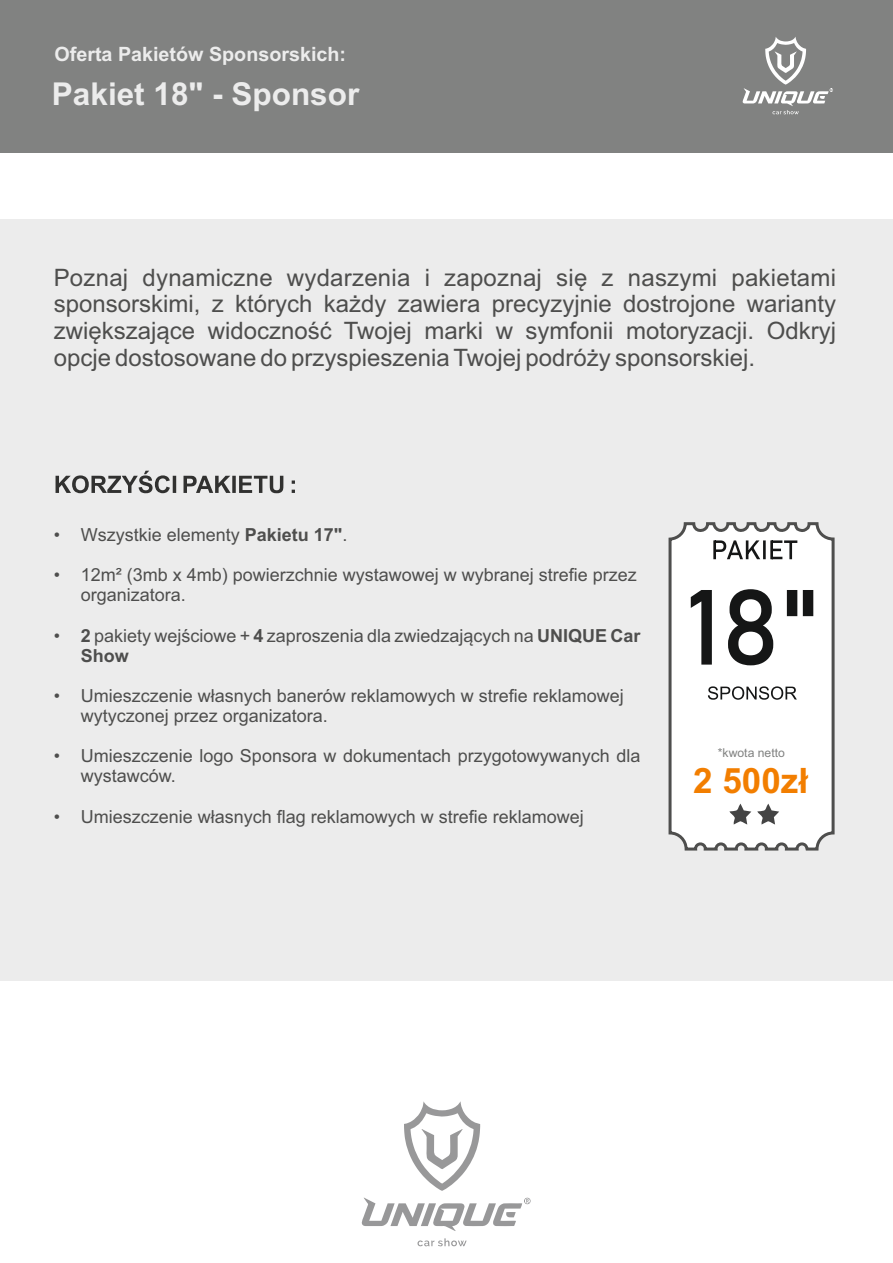
<style>
.page{position:relative;width:893px;height:1263px;background:#fff}
.page>*{position:absolute;margin:0;border:0;box-sizing:border-box;transform-origin:0 0}
.t1{font:700 35.1px "Arial";color:#f27e00}
.t2{font:700 31.5px "Arial";color:#ececec}
.t3{font:24px/26.8px "Arial";color:#4e4e4d;text-align:justify}
.t4{font:700 19.8px "Arial";color:#ececec}
.t5{font:18px/20.1px "Arial";color:#4e4e4d}
.t6{font:12.15px "Arial";color:#818281}
.s1{font-weight:700}
</style>
<div class="page">
<div style="left:0;top:219px;width:893px;height:762px;background:#ececec"></div>
<div style="left:0;top:0;width:893px;height:153px;background:#818281"></div>
<svg style="left:56px;top:471px;width:239px;height:22px"></svg>
<svg style="left:668px;top:522px;width:167px;height:329px;background:#f1f1f1"></svg>
<svg style="left:729px;top:804px;width:22px;height:20px"></svg>
<svg style="left:757px;top:804px;width:22px;height:20px"></svg>
<svg style="left:713px;top:540px;width:84px;height:19px;background:#aaa"></svg>
<svg style="left:691px;top:590px;width:21px;height:75px;background:#797a7a"></svg>
<svg style="left:728px;top:589px;width:45px;height:76px;background:#797979"></svg>
<svg style="left:787px;top:590px;width:26px;height:26px"></svg>
<svg style="left:708px;top:686px;width:89px;height:14px"></svg>
<svg style="left:743px;top:37px;width:90px;height:78px"></svg>
<svg style="left:404px;top:1101px;width:76px;height:90px"></svg>
<svg style="left:417px;top:1238px;width:50px;height:9px"></svg>
<svg style="left:362px;top:1197px;width:169px;height:34px"></svg>
<p class="t4" style="left:54px;top:46px;width:293px">Oferta Pakietów Sponsorskich:</p>
<h2 class="t2" style="left:52px;top:82px;width:309px">Pakiet 18" - Sponsor</h2>
<p class="t3" style="left:54px;top:266px;width:784px">Poznaj dynamiczne wydarzenia i zapoznaj się z naszymi pakietami sponsorskimi, z których każdy zawiera precyzyjnie dostrojone warianty zwiększające widoczność Twojej marki w symfonii motoryzacji. Odkryj opcje dostosowane do przyspieszenia Twojej podróży sponsorskiej.</p>
<p class="t5" style="left:54px;top:526px;width:295px">• Wszystkie elementy <span class="s1">Pakietu 17"</span>.</p>
<p class="t5" style="left:81px;top:567px;width:558px;text-indent:-27px">• 12m² (3mb x 4mb) powierzchnie wystawowej w wybranej strefie przez organizatora.</p>
<p class="t5" style="left:81px;top:627px;width:561px;text-indent:-27px">• <span class="s1">2</span> pakiety wejściowe + <span class="s1">4</span> zaproszenia dla zwiedzających na <span class="s1">UNIQUE Car<br>Show</span></p>
<p class="t5" style="left:81px;top:687px;width:545px;text-indent:-27px">• Umieszczenie własnych banerów reklamowych w strefie reklamowej wytyczonej przez organizatora.</p>
<p class="t5" style="left:81px;top:748px;width:561px;text-indent:-27px">• Umieszczenie logo Sponsora w dokumentach przygotowywanych dla wystawców.</p>
<p class="t5" style="left:54px;top:808px;width:532px">• Umieszczenie własnych flag reklamowych w strefie reklamowej</p>
<p class="t6" style="left:718px;top:748px;width:69px">*kwota netto</p>
<h1 class="t1" style="left:693px;top:767px;width:116px">2 500zł</h1>
</div>
